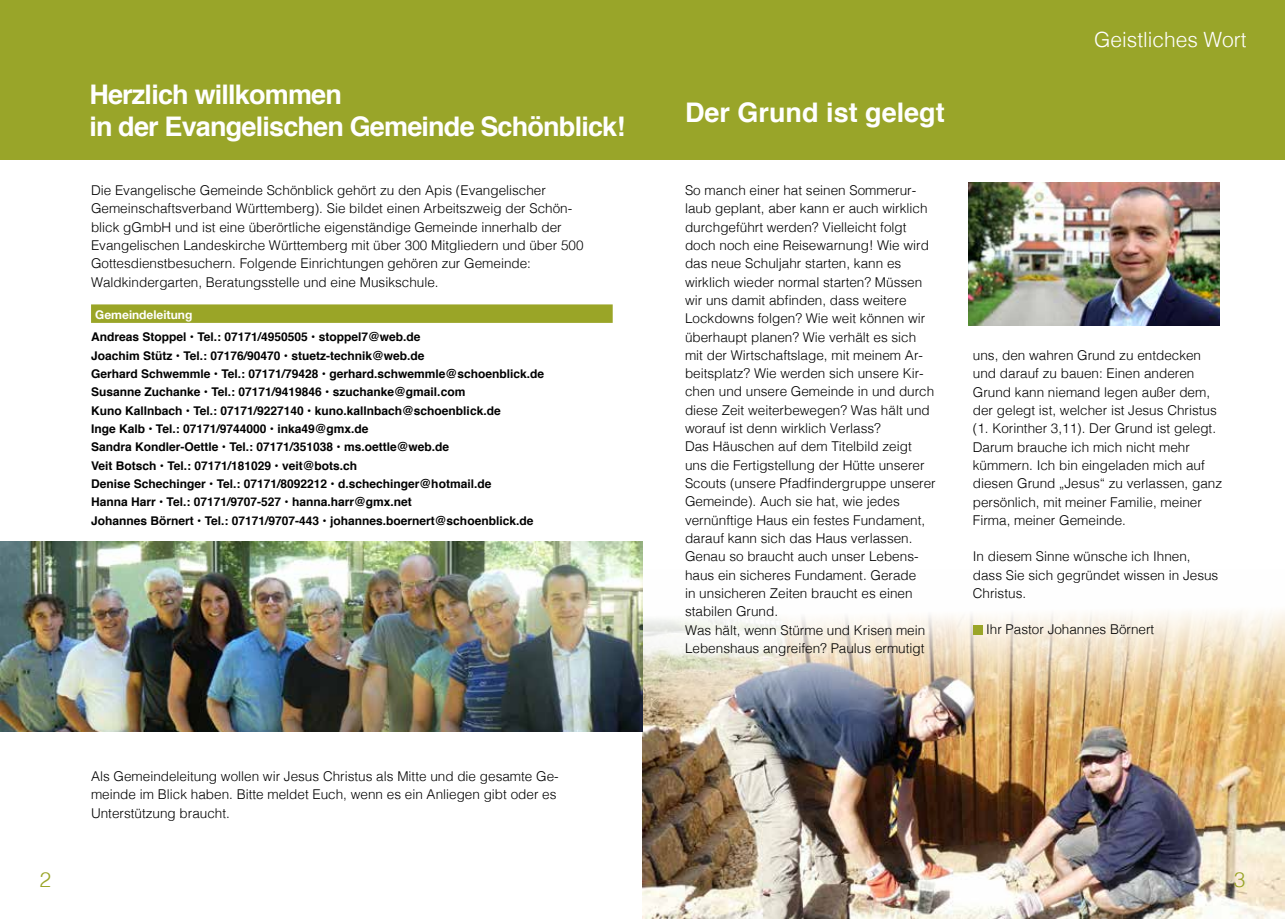
<style>
.page{position:relative;width:1285px;height:919px;background:#fff}
.page>*{position:absolute;margin:0;border:0;box-sizing:border-box;transform-origin:0 0}
.t1{font:700 27px/32.4px "Helvetica";letter-spacing:-.03em;color:#fff}
.t2{font:700 27px "Helvetica";color:#fff}
.t3{font:300 21px "Helvetica";color:#fff}
.t4{font:300 21px "Helvetica";color:#9aa527}
.t5{font:300 13.5px/18.3px "Helvetica";color:#000}
.t6{font:700 12px/18.3px "Helvetica";color:#000}
.t7{font:700 12px "Helvetica Neue";color:#fff}
</style>
<div class="page">
<img style="left:642px;top:570px;width:642px;height:348px">
<div style="left:0;top:0;width:642px;height:159px;background:#99a529"></div>
<div style="left:642px;top:0;width:642px;height:159px;background:#99a529"></div>
<div style="left:972px;top:625px;width:10px;height:9px;background:#9aa527"></div>
<img style="left:968px;top:183px;width:251px;height:142px">
<img style="left:0;top:541px;width:642px;height:190px">
<div style="left:91px;top:304px;width:521px;height:19px;background:#9aa527"></div>
<h1 class="t1" style="left:89px;top:78px;width:537px">Herzlich willkommen<br>in der Evangelischen Gemeinde Schönblick!</h1>
<p class="t5" style="left:91px;top:180px;width:494px">Die Evangelische Gemeinde Schönblick gehört zu den Apis (Evangelischer Gemeinschaftsverband Württemberg). Sie bildet einen Arbeitszweig der Schön&shy;blick gGmbH und ist eine überörtliche eigenständige Gemeinde innerhalb der Evangelischen Landeskirche Württemberg mit über 300 Mitgliedern und über 500<br>Gottesdienstbesuchern. Folgende Einrichtungen gehören zur Gemeinde:<br>Waldkindergarten, Beratungsstelle und eine Musikschule.</p>
<p class="t7" style="left:95px;top:307px;width:99px">Gemeindeleitung</p>
<p class="t6" style="left:91px;top:328px;width:454px">Andreas Stoppel • Tel.: 07171/4950505 • stoppel7@web.de<br>Joachim Stütz • Tel.: 07176/90470 • stuetz-technik@web.de<br>Gerhard Schwemmle • Tel.: 07171/79428 • gerhard.schwemmle@schoenblick.de Susanne Zuchanke • Tel.: 07171/9419846 • szuchanke@gmail.com<br>Kuno Kallnbach • Tel.: 07171/9227140 • kuno.kallnbach@schoenblick.de<br>Inge Kalb • Tel.: 07171/9744000 • inka49@gmx.de<br>Sandra Kondler-Oettle • Tel.: 07171/351038 • ms.oettle@web.de<br>Veit Botsch • Tel.: 07171/181029 • veit@bots.ch<br>Denise Schechinger • Tel.: 07171/8092212 • d.schechinger@hotmail.de<br>Hanna Harr • Tel.: 07171/9707-527 • hanna.harr@gmx.net<br>Johannes Börnert • Tel.: 07171/9707-443 • johannes.boernert@schoenblick.de</p>
<p class="t5" style="left:91px;top:766px;width:469px">Als Gemeindeleitung wollen wir Jesus Christus als Mitte und die gesamte Ge&shy;meinde im Blick haben. Bitte meldet Euch, wenn es ein Anliegen gibt oder es<br>Unterstützung braucht.</p>
<h1 class="t2" style="left:685px;top:90px;width:261px">Der Grund ist gelegt</h1>
<p class="t5" style="left:685px;top:180px;width:252px">So manch einer hat seinen Sommerur&shy;laub geplant, aber kann er auch wirklich durchgeführt werden? Vielleicht folgt doch noch eine Reisewarnung! Wie wird das neue Schuljahr starten, kann es wirklich wieder normal starten? Müssen wir uns damit abfinden, dass weitere Lockdowns folgen? Wie weit können wir überhaupt planen? Wie verhält es sich mit der Wirtschaftslage, mit meinem Ar&shy;beitsplatz? Wie werden sich unsere Kir&shy;chen und unsere Gemeinde in und durch diese Zeit weiterbewegen? Was hält und worauf ist denn wirklich Verlass?<br>Das Häuschen auf dem Titelbild zeigt uns die Fertigstellung der Hütte unserer Scouts (unsere Pfadfindergruppe unserer Gemeinde). Auch sie hat, wie jedes vernünftige Haus ein festes Fundament, darauf kann sich das Haus verlassen.<br>Genau so braucht auch unser Lebens&shy;haus ein sicheres Fundament. Gerade<br>in unsicheren Zeiten braucht es einen stabilen Grund.<br>Was hält, wenn Stürme und Krisen mein Lebenshaus angreifen? Paulus ermutigt</p>
<h2 class="t3" style="left:1093px;top:22px;width:154px">Geistliches Wort</h2>
<p class="t5" style="left:972px;top:345px;width:251px">uns, den wahren Grund zu entdecken und darauf zu bauen: Einen anderen Grund kann niemand legen außer dem, der gelegt ist, welcher ist Jesus Christus (1. Korinther 3,11). Der Grund ist gelegt.<br>Darum brauche ich mich nicht mehr kümmern. Ich bin eingeladen mich auf diesen Grund „Jesus“ zu verlassen, ganz persönlich, mit meiner Familie, meiner Firma, meiner Gemeinde.</p>
<p class="t5" style="left:972px;top:546px;width:247px">In diesem Sinne wünsche ich Ihnen, dass Sie sich gegründet wissen in Jesus<br>Christus.</p>
<p class="t5" style="left:985px;top:619px;width:170px">Ihr Pastor Johannes Börnert</p>
<h2 class="t4" style="left:39px;top:861px;width:13px">2</h2>
<h2 class="t4" style="left:1233px;top:861px;width:13px">3</h2>
</div>
